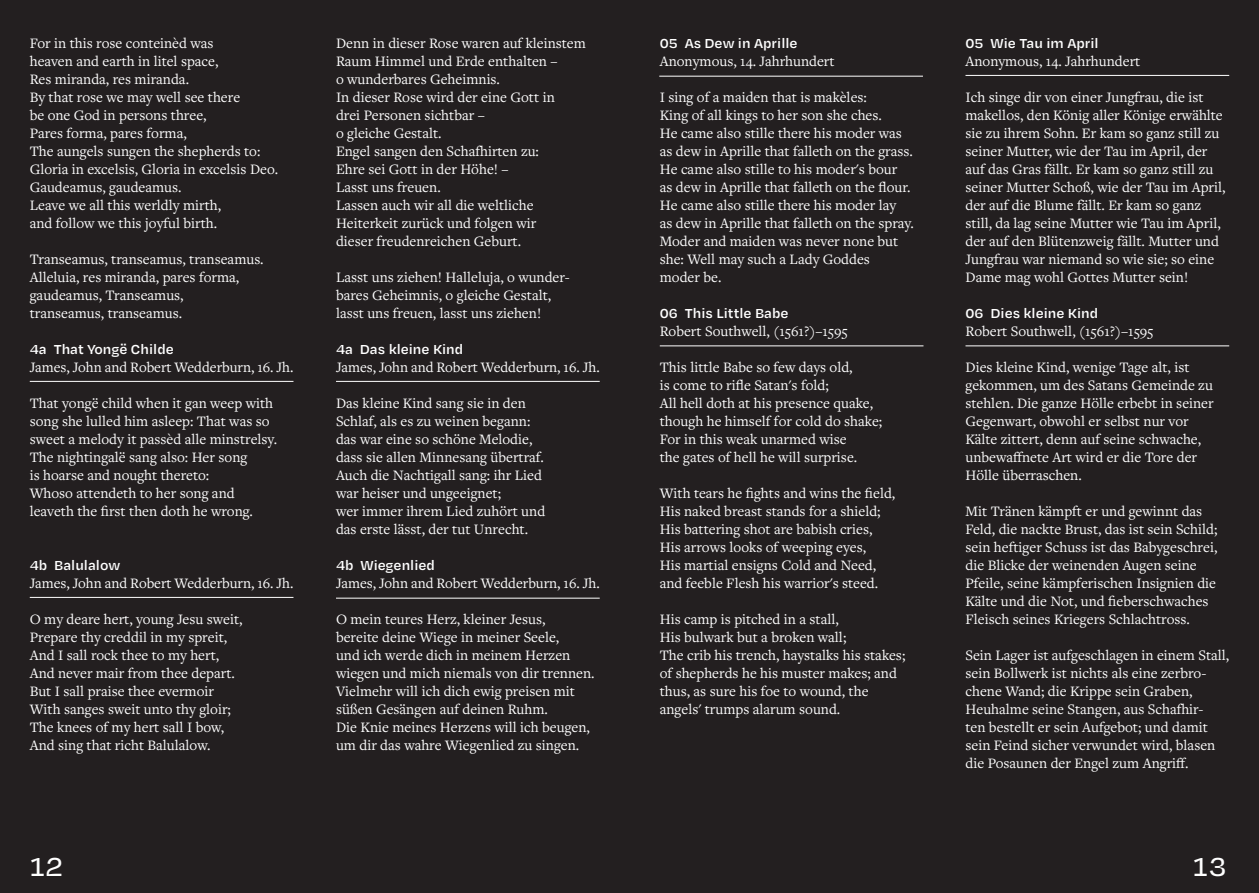
<style>
.page{position:relative;width:1259px;height:893px;background:#231f20}
.page>*{position:absolute;margin:0;border:0;box-sizing:border-box;transform-origin:0 0}
.t1{font:500 30px "Degular Text";color:#fff}
.t2{font:15px/18px "Freight Text Pro";color:#fff}
.t3{font:600 15px "Degular Text";color:#fff}
</style>
<div class="page">
<hr style="left:30px;top:381px;width:263px;height:1px;background:#fff">
<hr style="left:336px;top:381px;width:264px;height:1px;background:#fff">
<hr style="left:30px;top:597px;width:263px;height:1px;background:#fff">
<hr style="left:336px;top:598px;width:264px;height:1px;background:#fff">
<hr style="left:659px;top:76px;width:264px;height:1px;background:#fff">
<hr style="left:965px;top:75px;width:264px;height:1px;background:#fff">
<hr style="left:660px;top:345px;width:263px;height:1px;background:#fff">
<hr style="left:965px;top:345px;width:264px;height:1px;background:#fff">
<p class="t2" style="left:30px;top:33px;width:250px">For in this rose conteinèd was<br>heaven and earth in litel space,<br>Res miranda, res miranda.<br>By that rose we may well see there<br>be one God in persons three,<br>Pares forma, pares forma,<br>The aungels sungen the shepherds to:<br>Gloria in excelsis, Gloria in excelsis Deo.<br>Gaudeamus, gaudeamus.<br>Leave we all this werldly mirth,<br>and follow we this joyful birth.</p>
<p class="t2" style="left:30px;top:249px;width:235px">Transeamus, transeamus, transeamus.<br>Alleluia, res miranda, pares forma, gaudeamus, Transeamus,<br>transeamus, transeamus.</p>
<p class="t3" style="left:30px;top:339px;width:145px">4a That Yongë Childe</p>
<p class="t2" style="left:30px;top:357px;width:265px">James, John and Robert Wedderburn, 16. Jh.</p>
<p class="t2" style="left:30px;top:393px;width:249px">That yongë child when it gan weep with song she lulled him asleep: That was so sweet a melody it passèd alle minstrelsy.<br>The nightingalë sang also: Her song<br>is hoarse and nought thereto:<br>Whoso attendeth to her song and leaveth the first then doth he wrong.</p>
<p class="t3" style="left:30px;top:555px;width:92px">4b Balulalow</p>
<p class="t2" style="left:30px;top:573px;width:265px">James, John and Robert Wedderburn, 16. Jh.</p>
<p class="t2" style="left:30px;top:609px;width:214px">O my deare hert, young Jesu sweit,<br>Prepare thy creddil in my spreit,<br>And I sall rock thee to my hert,<br>And never mair from thee depart.<br>But I sall praise thee evermoir<br>With sanges sweit unto thy gloir;<br>The knees of my hert sall I bow,<br>And sing that richt Balulalow.</p>
<p class="t2" style="left:336px;top:33px;width:251px">Denn in dieser Rose waren auf kleinstem<br>Raum Himmel und Erde enthalten –<br>o wunderbares Geheimnis.<br>In dieser Rose wird der eine Gott in<br>drei Personen sichtbar –<br>o gleiche Gestalt.<br>Engel sangen den Schafhirten zu:<br>Ehre sei Gott in der Höhe! –<br>Lasst uns freuen.<br>Lassen auch wir all die weltliche<br>Heiterkeit zurück und folgen wir<br>dieser freudenreichen Geburt.</p>
<p class="t2" style="left:336px;top:267px;width:235px">Lasst uns ziehen! Halleluja, o wunder&shy;bares Geheimnis, o gleiche Gestalt, lasst uns freuen, lasst uns ziehen!</p>
<p class="t3" style="left:336px;top:339px;width:129px">4a Das kleine Kind</p>
<p class="t2" style="left:336px;top:357px;width:265px">James, John and Robert Wedderburn, 16. Jh.</p>
<p class="t2" style="left:336px;top:393px;width:211px">Das kleine Kind sang sie in den<br>Schlaf, als es zu weinen begann: das war eine so schöne Melodie, dass sie allen Minnesang übertraf.<br>Auch die Nachtigall sang: ihr Lied war heiser und ungeeignet;<br>wer immer ihrem Lied zuhört und das erste lässt, der tut Unrecht.</p>
<p class="t3" style="left:336px;top:555px;width:100px">4b Wiegenlied</p>
<p class="t2" style="left:336px;top:573px;width:265px">James, John and Robert Wedderburn, 16. Jh.</p>
<p class="t2" style="left:336px;top:609px;width:260px">O mein teures Herz, kleiner Jesus,<br>bereite deine Wiege in meiner Seele,<br>und ich werde dich in meinem Herzen wiegen und mich niemals von dir trennen.<br>Vielmehr will ich dich ewig preisen mit süßen Gesängen auf deinen Ruhm.<br>Die Knie meines Herzens will ich beugen, um dir das wahre Wiegenlied zu singen.</p>
<p class="t3" style="left:660px;top:33px;width:139px">05 As Dew in Aprille</p>
<p class="t2" style="left:660px;top:51px;width:176px">Anonymous, 14. Jahrhundert</p>
<p class="t2" style="left:660px;top:87px;width:256px">I sing of a maiden that is makèles:<br>King of all kings to her son she ches.<br>He came also stille there his moder was as dew in Aprille that falleth on the grass.<br>He came also stille to his moder's bour<br>as dew in Aprille that falleth on the flour.<br>He came also stille there his moder lay<br>as dew in Aprille that falleth on the spray.<br>Moder and maiden was never none but she: Well may such a Lady Goddes<br>moder be.</p>
<p class="t3" style="left:660px;top:303px;width:130px">06 This Little Babe</p>
<p class="t2" style="left:660px;top:321px;width:190px">Robert Southwell, (1561?)–1595</p>
<p class="t2" style="left:660px;top:357px;width:224px">This little Babe so few days old,<br>is come to rifle Satan's fold;<br>All hell doth at his presence quake, though he himself for cold do shake;<br>For in this weak unarmed wise<br>the gates of hell he will surprise.</p>
<p class="t2" style="left:660px;top:483px;width:237px">With tears he fights and wins the field, His naked breast stands for a shield; His battering shot are babish cries, His arrows looks of weeping eyes,<br>His martial ensigns Cold and Need, and feeble Flesh his warrior's steed.</p>
<p class="t2" style="left:660px;top:609px;width:247px">His camp is pitched in a stall,<br>His bulwark but a broken wall;<br>The crib his trench, haystalks his stakes; of shepherds he his muster makes; and thus, as sure his foe to wound, the angels' trumps alarum sound.</p>
<p class="t3" style="left:965px;top:33px;width:135px">05 Wie Tau im April</p>
<p class="t2" style="left:965px;top:51px;width:176px">Anonymous, 14. Jahrhundert</p>
<p class="t2" style="left:965px;top:87px;width:261px">Ich singe dir von einer Jungfrau, die ist makellos, den König aller Könige erwählte sie zu ihrem Sohn. Er kam so ganz still zu seiner Mutter, wie der Tau im April, der auf das Gras fällt. Er kam so ganz still zu seiner Mutter Schoß, wie der Tau im April, der auf die Blume fällt. Er kam so ganz still, da lag seine Mutter wie Tau im April, der auf den Blütenzweig fällt. Mutter und Jungfrau war niemand so wie sie; so eine Dame mag wohl Gottes Mutter sein!</p>
<p class="t3" style="left:965px;top:303px;width:134px">06 Dies kleine Kind</p>
<p class="t2" style="left:965px;top:321px;width:190px">Robert Southwell, (1561?)–1595</p>
<p class="t2" style="left:965px;top:357px;width:250px">Dies kleine Kind, wenige Tage alt, ist gekommen, um des Satans Gemeinde zu stehlen. Die ganze Hölle erbebt in seiner Gegenwart, obwohl er selbst nur vor Kälte zittert, denn auf seine schwache, unbewaffnete Art wird er die Tore der Hölle überraschen.</p>
<p class="t2" style="left:965px;top:501px;width:253px">Mit Tränen kämpft er und gewinnt das Feld, die nackte Brust, das ist sein Schild; sein heftiger Schuss ist das Babygeschrei, die Blicke der weinenden Augen seine Pfeile, seine kämpferischen Insignien die Kälte und die Not, und fieberschwaches Fleisch seines Kriegers Schlachtross.</p>
<p class="t2" style="left:965px;top:645px;width:265px">Sein Lager ist aufgeschlagen in einem Stall, sein Bollwerk ist nichts als eine zerbro&shy;chene Wand; die Krippe sein Graben, Heuhalme seine Stangen, aus Schafhir-<br>ten bestellt er sein Aufgebot; und damit sein Feind sicher verwundet wird, blasen die Posaunen der Engel zum Angriff.</p>
<h1 class="t1" style="left:30px;top:847px;width:35px">12</h1>
<h1 class="t1" style="left:1192px;top:847px;width:35px">1 53</h1>
</div>
